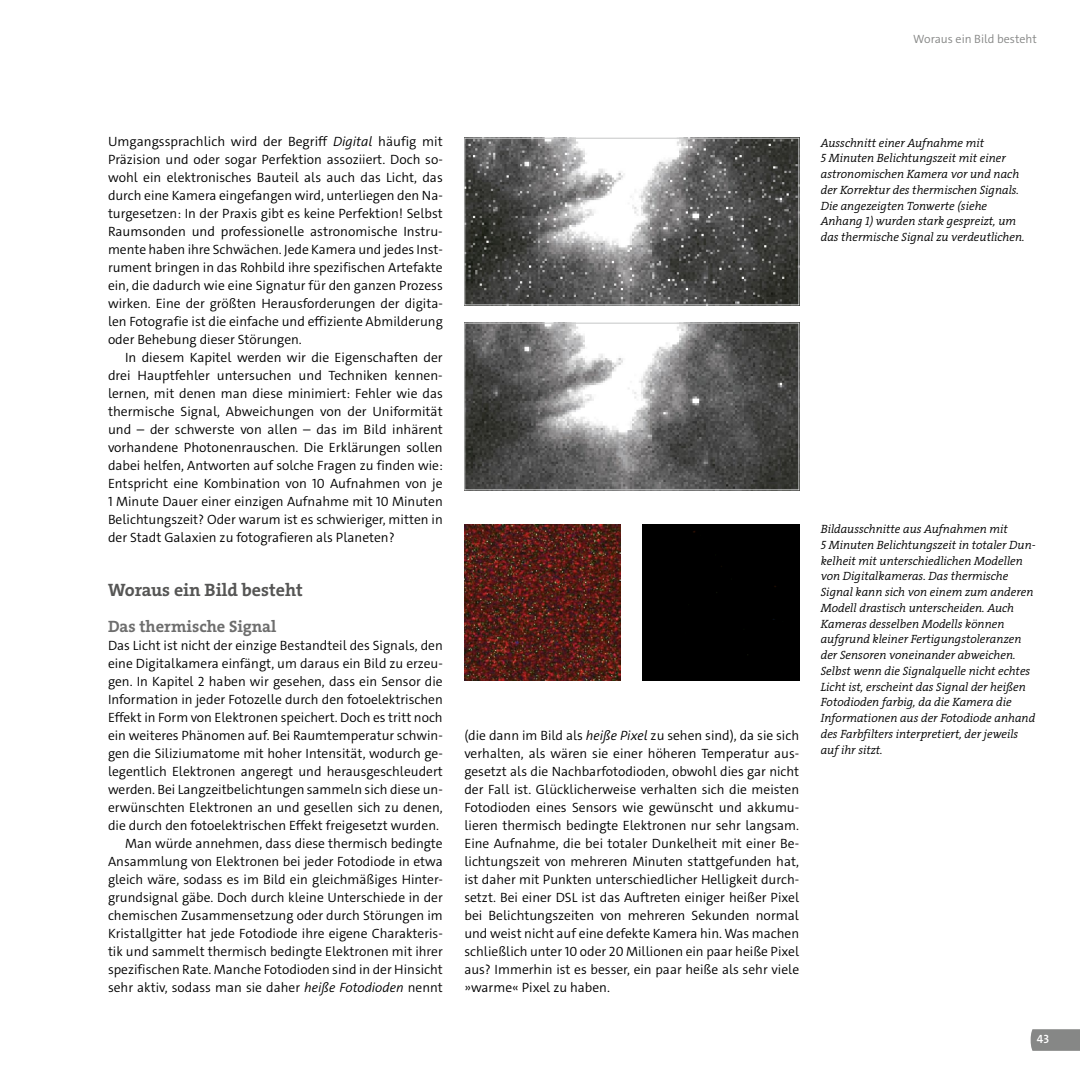
<style>
.page{position:relative;width:1080px;height:1080px;background:#fff}
.page>*{position:absolute;margin:0;border:0;box-sizing:border-box;transform-origin:0 0}
._121_Heading2{font:18px "The Serif HP7 Bld";color:#565655}
._122_Heading3{font:16.5px "The Serif HP7 Bld";color:#6e6e6e}
._200_Body{font:300 13.5px/18px "The Sans C4 s";color:#000;text-align:justify}
._205_Body_1st_next_frame{font:300 13.5px/18px "The Sans C4 s";color:#000;text-align:justify}
._201_Body_1st_0pt{font:300 13.5px/18px "The Sans C4 s";color:#000;text-align:justify}
._330_Figure_Caption{font:12px/15.8px "The Serif HP4 Se Lig IT";color:#000}
.t1{font:300 12px "The Sans C4 s";color:#868786}
.t2{font:600 12px "The Sans C4 s";color:#fff}
.s1{font-style:italic}
</style>
<div class="page">
<svg style="left:1031px;top:1029px;width:49px;height:22px"></svg>
<img style="left:464px;top:524px;width:157px;height:157px">
<div style="left:643px;top:524px;width:156px;height:157px;background:#000"></div>
<img style="left:466px;top:325px;width:331px;height:163px">
<div style="left:464px;top:323px;width:335px;height:167px;border:1px solid #c5c6c6"></div>
<img style="left:466px;top:140px;width:331px;height:163px">
<div style="left:464px;top:138px;width:335px;height:167px;border:1px solid #c5c6c6"></div>
<p class="t1" style="left:913px;top:31px;width:125px">Woraus ein Bild besteht</p>
<p class="_205_Body_1st_next_frame" style="left:108px;top:133px;width:336px">Umgangssprachlich wird der Begriff <span class="s1">Digital</span> häufig mit Präzision und oder sogar Perfektion assoziiert. Doch so&shy;wohl ein elektronisches Bauteil als auch das Licht, das durch eine Kamera eingefangen wird, unterliegen den Na&shy;turgesetzen: In der Praxis gibt es keine Perfektion! Selbst Raumsonden und professionelle astronomische Instru&shy;mente haben ihre Schwächen. Jede Kamera und jedes Inst&shy;rument bringen in das Rohbild ihre spezifischen Artefakte ein, die dadurch wie eine Signatur für den ganzen Prozess wirken. Eine der größten Herausforderungen der digita&shy;len Fotografie ist die einfache und effiziente Abmilderung oder Behebung dieser Störungen.</p>
<p class="_200_Body" style="left:108px;top:349px;width:336px;text-indent:17px">In diesem Kapitel werden wir die Eigenschaften der drei Hauptfehler untersuchen und Techniken kennen&shy;lernen, mit denen man diese minimiert: Fehler wie das thermische Signal, Abweichungen von der Uniformität und – der schwerste von allen – das im Bild inhärent vorhandene Photonenrauschen. Die Erklärungen sollen dabei helfen, Antworten auf solche Fragen zu finden wie:<br>Entspricht eine Kombination von 10 Aufnahmen von je 1 Minute Dauer einer einzigen Aufnahme mit 10 Minuten Belichtungszeit? Oder warum ist es schwieriger, mitten in der Stadt Galaxien zu fotografieren als Planeten?</p>
<p class="_121_Heading2" style="left:108px;top:578px;width:196px">Woraus ein Bild besteht</p>
<p class="_122_Heading3" style="left:108px;top:616px;width:170px">Das thermische Signal</p>
<p class="_201_Body_1st_0pt" style="left:108px;top:637px;width:336px">Das Licht ist nicht der einzige Bestandteil des Signals, den eine Digitalkamera einfängt, um daraus ein Bild zu erzeu&shy;gen. In Kapitel 2 haben wir gesehen, dass ein Sensor die Information in jeder Fotozelle durch den fotoelektrischen Effekt in Form von Elektronen speichert. Doch es tritt noch ein weiteres Phänomen auf. Bei Raumtemperatur schwin&shy;gen die Siliziumatome mit hoher Intensität, wodurch ge&shy;legentlich Elektronen angeregt und herausgeschleudert werden. Bei Langzeitbelichtungen sammeln sich diese un&shy;erwünschten Elektronen an und gesellen sich zu denen, die durch den fotoelektrischen Effekt freigesetzt wurden.</p>
<p class="_200_Body" style="left:108px;top:835px;width:336px;text-indent:17px">Man würde annehmen, dass diese thermisch bedingte Ansammlung von Elektronen bei jeder Fotodiode in etwa gleich wäre, sodass es im Bild ein gleichmäßiges Hinter&shy;grundsignal gäbe. Doch durch kleine Unterschiede in der chemischen Zusammensetzung oder durch Störungen im Kristallgitter hat jede Fotodiode ihre eigene Charakteris&shy;tik und sammelt thermisch bedingte Elektronen mit ihrer spezifischen Rate. Manche Fotodioden sind in der Hinsicht sehr aktiv, sodass man sie daher <span class="s1">heiße Fotodioden</span> nennt</p>
<p class="_330_Figure_Caption" style="left:821px;top:135px;width:206px">Ausschnitt einer Aufnahme mit<br>5 Minuten Belichtungszeit mit einer astronomischen Kamera vor und nach der Korrektur des thermischen Signals.<br>Die angezeigten Tonwerte (siehe Anhang 1) wurden stark gespreizt, um das thermische Signal zu verdeutlichen.</p>
<p class="_200_Body" style="left:464px;top:727px;width:336px">(die dann im Bild als <span class="s1">heiße Pixel</span> zu sehen sind), da sie sich verhalten, als wären sie einer höheren Temperatur aus&shy;gesetzt als die Nachbarfotodioden, obwohl dies gar nicht der Fall ist. Glücklicherweise verhalten sich die meisten Fotodioden eines Sensors wie gewünscht und akkumu&shy;lieren thermisch bedingte Elektronen nur sehr langsam.<br>Eine Aufnahme, die bei totaler Dunkelheit mit einer Be&shy;lichtungszeit von mehreren Minuten stattgefunden hat, ist daher mit Punkten unterschiedlicher Helligkeit durch&shy;setzt. Bei einer DSL ist das Auftreten einiger heißer Pixel bei Belichtungszeiten von mehreren Sekunden normal und weist nicht auf eine defekte Kamera hin. Was machen schließlich unter 10 oder 20 Millionen ein paar heiße Pixel aus? Immerhin ist es besser, ein paar heiße als sehr viele »warme« Pixel zu haben.</p>
<p class="_330_Figure_Caption" style="left:821px;top:522px;width:216px">Bildausschnitte aus Aufnahmen mit<br>5 Minuten Belichtungszeit in totaler Dun&shy;kelheit mit unterschiedlichen Modellen von Digitalkameras. Das thermische Signal kann sich von einem zum anderen Modell drastisch unterscheiden. Auch Kameras desselben Modells können aufgrund kleiner Fertigungstoleranzen der Sensoren voneinander abweichen.<br>Selbst wenn die Signalquelle nicht echtes Licht ist, erscheint das Signal der heißen Fotodioden farbig, da die Kamera die Informationen aus der Fotodiode anhand des Farbfilters interpretiert, der jeweils auf ihr sitzt.</p>
<p class="t2" style="left:1037px;top:1032px;width:14px">43</p>
</div>
